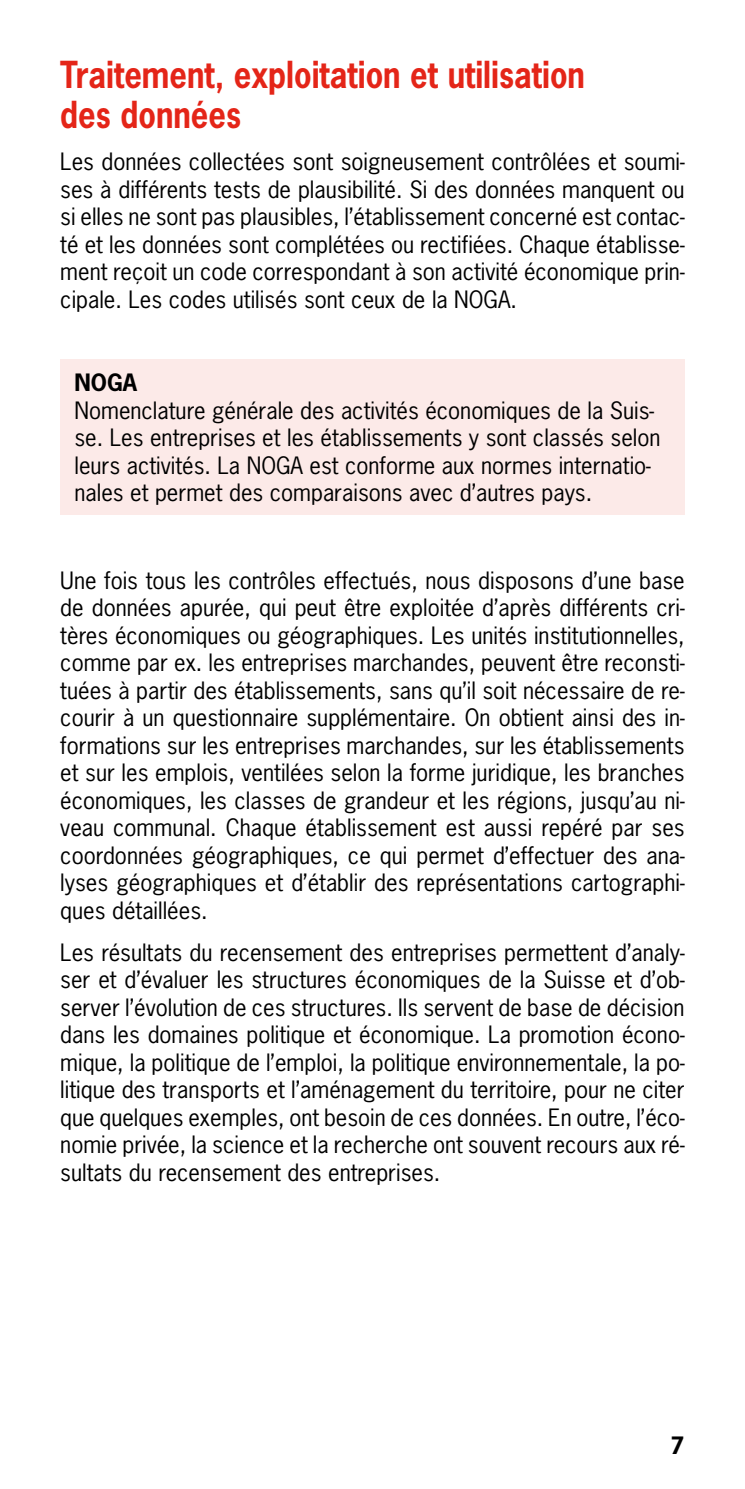
<style>
.page{position:relative;width:745px;height:1489px;background:#fff}
.page>*{position:absolute;margin:0;border:0;box-sizing:border-box;transform-origin:0 0}
.t1{font:700 35px/40px "News Gothic Std";color:#e42518;scale:.88 1}
.t2{font:22.5px/27.5px "News Gothic Std";color:#000;text-align:justify}
.t3{font:700 22.5px "News Gothic Std";color:#000}
</style>
<div class="page">
<div style="left:60px;top:359px;width:624px;height:156px;background:#fceae8"></div>
<h1 class="t1" style="left:60px;top:57px;width:597px">Traitement, exploitation et utilisation des données</h1>
<p class="t2" style="left:60px;top:149px;width:625px">Les données collectées sont soigneusement contrôlées et soumi&shy;ses à différents tests de plausibilité. Si des données manquent ou si elles ne sont pas plausibles, l’établissement concerné est contac&shy;té et les données sont complétées ou rectifiées. Chaque établisse&shy;ment reçoit un code correspondant à son activité économique prin&shy;cipale. Les codes utilisés sont ceux de la NOGA.</p>
<p class="t3" style="left:74px;top:372px;width:64px">NOGA</p>
<p class="t2" style="left:74px;top:398px;width:587px;text-align:left">Nomenclature générale des activités économiques de la Suis&shy;se. Les entreprises et les établissements y sont classés selon leurs activités. La NOGA est conforme aux normes internatio&shy;nales et permet des comparaisons avec d’autres pays.</p>
<p class="t2" style="left:60px;top:568px;width:625px">Une fois tous les contrôles effectués, nous disposons d’une base de données apurée, qui peut être exploitée d’après différents cri&shy;tères économiques ou géographiques. Les unités institutionnelles, comme par ex. les entreprises marchandes, peuvent être reconsti&shy;tuées à partir des établissements, sans qu’il soit nécessaire de re&shy;courir à un questionnaire supplémentaire. On obtient ainsi des in&shy;formations sur les entreprises marchandes, sur les établissements et sur les emplois, ventilées selon la forme juridique, les branches économiques, les classes de grandeur et les régions, jusqu’au ni&shy;veau communal. Chaque établissement est aussi repéré par ses coordonnées géographiques, ce qui permet d’effectuer des ana&shy;lyses géographiques et d’établir des représentations cartographi&shy;ques détaillées.</p>
<p class="t2" style="left:60px;top:940px;width:625px">Les résultats du recensement des entreprises permettent d’analy&shy;ser et d’évaluer les structures économiques de la Suisse et d’ob&shy;server l’évolution de ces structures. Ils servent de base de décision dans les domaines politique et économique. La promotion écono&shy;mique, la politique de l’emploi, la politique environnementale, la po&shy;litique des transports et l’aménagement du territoire, pour ne citer que quelques exemples, ont besoin de ces données. En outre, l’éco&shy;nomie privée, la science et la recherche ont souvent recours aux ré&shy;sultats du recensement des entreprises.</p>
<p class="t3" style="left:670px;top:1434px;width:15px">7</p>
</div>
